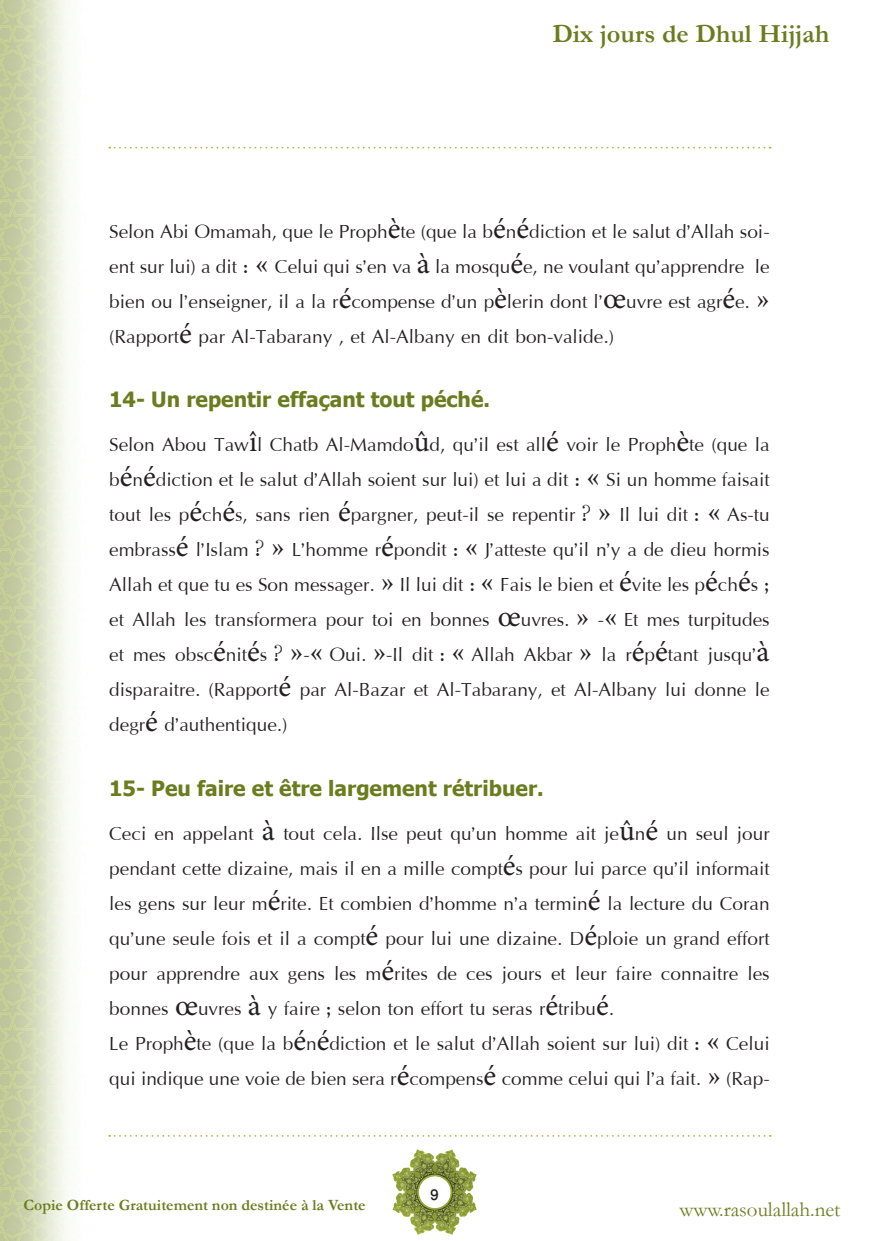
<style>
.page{position:relative;width:869px;height:1241px;background:#fff}
.page>*{position:absolute;margin:0;border:0;box-sizing:border-box;transform-origin:0 0}
.body_IrisUPC_18_reg{font:29.75px/35px "Iris UPC";color:#231f20;text-align:justify}
.t1{font:700 26.25px "Garamond";color:#6b7c1f}
.main_title_2{font:700 21px "Tahoma";color:#6b7c1f}
.t2{font:21px "Garamond";color:#6b7c1f}
.t3{font:500 21px "Win Soft Pro";color:#231f20}
.t4{font:700 15.75px "Garamond";color:#6b7c1f}
.s1{font-family:"Minion Pro"}
</style>
<div class="page">
<img style="left:0;top:0;width:772px;height:1240px">
<img style="left:392px;top:1148px;width:84px;height:85px">
<svg style="left:109px;top:147px;width:661px;height:1px"></svg>
<svg style="left:109px;top:1134px;width:661px;height:2px"></svg>
<p class="t1" style="left:552px;top:16px;width:278px">Dix jours de Dhul Hijjah</p>
<p class="body_IrisUPC_18_reg" style="left:109px;top:214px;width:661px">Selon Abi Omamah, que le Proph<span class="s1">è</span>te (que la b<span class="s1">é</span>n<span class="s1">é</span>diction et le salut d’Allah soi&shy;ent sur lui) a dit : <span class="s1">«</span> Celui qui s’en va <span class="s1">à</span> la mosqu<span class="s1">é</span>e, ne voulant qu’apprendre le bien ou l’enseigner, il a la r<span class="s1">é</span>compense d’un p<span class="s1">è</span>lerin dont l’<span class="s1">œ</span>uvre est agr<span class="s1">é</span>e. <span class="s1">» </span>(Rapport<span class="s1">é</span> par Al-Tabarany , et Al-Albany en dit bon-valide.)</p>
<p class="main_title_2" style="left:109px;top:385px;width:382px">14- Un repentir effaçant tout péché.</p>
<p class="body_IrisUPC_18_reg" style="left:109px;top:427px;width:661px">Selon Abou Taw<span class="s1">î</span>l Chatb Al-Mamdo<span class="s1">û</span>d, qu’il est all<span class="s1">é</span> voir le Proph<span class="s1">è</span>te (que la b<span class="s1">é</span>n<span class="s1">é</span>diction et le salut d’Allah soient sur lui) et lui a dit : <span class="s1">«</span> Si un homme faisait tout les p<span class="s1">é</span>ch<span class="s1">é</span>s, sans rien <span class="s1">é</span>pargner, peut-il se repentir ? <span class="s1">»</span> Il lui dit : <span class="s1">«</span> As-tu embrass<span class="s1">é</span> l’Islam ? <span class="s1">»</span> L’homme r<span class="s1">é</span>pondit : <span class="s1">«</span> J’atteste qu’il n’y a de dieu hormis Allah et que tu es Son messager. <span class="s1">»</span> Il lui dit : <span class="s1">«</span> Fais le bien et <span class="s1">é</span>vite les p<span class="s1">é</span>ch<span class="s1">é</span>s ; et Allah les transformera pour toi en bonnes <span class="s1">œ</span>uvres. <span class="s1">»</span> -<span class="s1">«</span> Et mes turpitudes et mes obsc<span class="s1">é</span>nit<span class="s1">é</span>s ? <span class="s1">»</span>-<span class="s1">«</span> Oui. <span class="s1">»</span>-Il dit : <span class="s1">«</span> Allah Akbar <span class="s1">»</span> la r<span class="s1">é</span>p<span class="s1">é</span>tant jusqu’<span class="s1">à </span>disparaitre. (Rapport<span class="s1">é</span> par Al-Bazar et Al-Tabarany, et Al-Albany lui donne le degr<span class="s1">é</span> d’authentique.)</p>
<p class="main_title_2" style="left:109px;top:773px;width:436px">15- Peu faire et être largement rétribuer.</p>
<p class="body_IrisUPC_18_reg" style="left:109px;top:815px;width:661px">Ceci en appelant <span class="s1">à</span> tout cela. Ilse peut qu’un homme ait je<span class="s1">û</span>n<span class="s1">é</span> un seul jour pendant cette dizaine, mais il en a mille compt<span class="s1">é</span>s pour lui parce qu’il informait les gens sur leur m<span class="s1">é</span>rite. Et combien d’homme n’a termin<span class="s1">é</span> la lecture du Coran qu’une seule fois et il a compt<span class="s1">é</span> pour lui une dizaine. D<span class="s1">é</span>ploie un grand effort pour apprendre aux gens les m<span class="s1">é</span>rites de ces jours et leur faire connaitre les bonnes <span class="s1">œ</span>uvres <span class="s1">à</span> y faire ; selon ton effort tu seras r<span class="s1">é</span>tribu<span class="s1">é</span>.</p>
<p class="body_IrisUPC_18_reg" style="left:109px;top:1025px;width:661px">Le Proph<span class="s1">è</span>te (que la b<span class="s1">é</span>n<span class="s1">é</span>diction et le salut d’Allah soient sur lui) dit : <span class="s1">«</span> Celui qui indique une voie de bien sera r<span class="s1">é</span>compens<span class="s1">é</span> comme celui qui l’a fait. <span class="s1">»</span> (Rap-</p>
<p class="t3" style="left:430px;top:1179px;width:10px">9</p>
<p class="t4" style="left:24px;top:1194px;width:343px">Copie Offerte Gratuitement non destinée à la Vente</p>
<p class="t2" style="left:679px;top:1194px;width:162px">www.rasoulallah.net</p>
</div>
